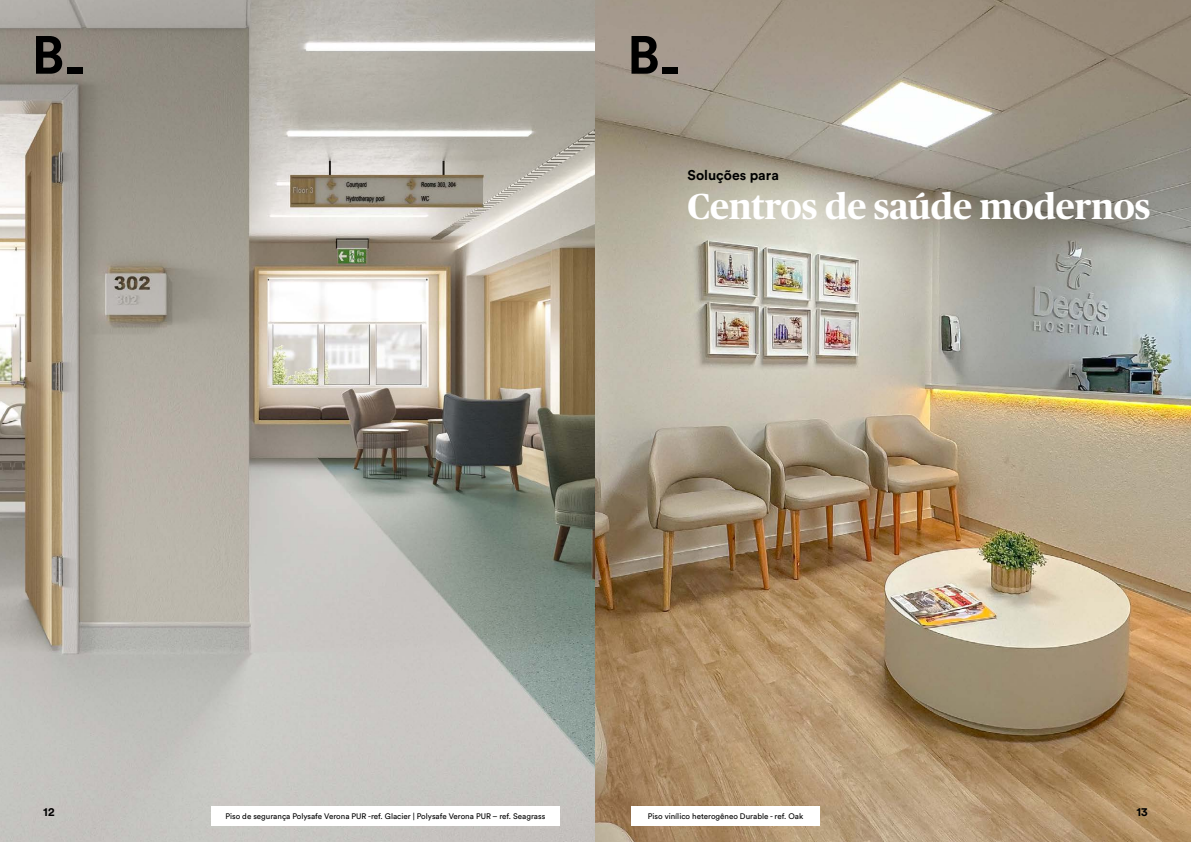
<style>
.page{position:relative;width:1191px;height:842px;background:#fff}
.page>*{position:absolute;margin:0;border:0;box-sizing:border-box;transform-origin:0 0}
.t1{font:700 36px "Publico Headline";color:#fff}
.t2{font:700 14px "Circular Std";color:#000}
.t3{font:700 12px "Circular Std";color:#000}
.t4{font:8px "Circular Std";color:#000}
</style>
<div class="page">
<img style="left:0;top:0;width:1191px;height:842px">
<div style="left:211px;top:806px;width:348px;height:20px;background:#fff"></div>
<div style="left:631px;top:806px;width:188px;height:20px;background:#fff"></div>
<svg style="left:631px;top:36px;width:26px;height:38px"></svg>
<div style="left:662px;top:68px;width:16px;height:6px;background:#000"></div>
<svg style="left:36px;top:36px;width:26px;height:38px"></svg>
<div style="left:67px;top:68px;width:15px;height:6px;background:#000"></div>
<h2 class="t2" style="left:687px;top:167px;width:93px">Soluções para</h2>
<h1 class="t1" style="left:687px;top:180px;width:464px">Centros de saúde modernos</h1>
<h3 class="t3" style="left:43px;top:804px;width:13px">12</h3>
<h3 class="t3" style="left:1136px;top:804px;width:13px">13</h3>
<p class="t4" style="left:225px;top:811px;width:321px">Piso de segurança Polysafe Verona PUR -ref. Glacier | Polysafe Verona PUR – ref. Seagrass</p>
<p class="t4" style="left:648px;top:811px;width:157px">Piso vinílico heterogêneo Durable - ref. Oak</p>
</div>
